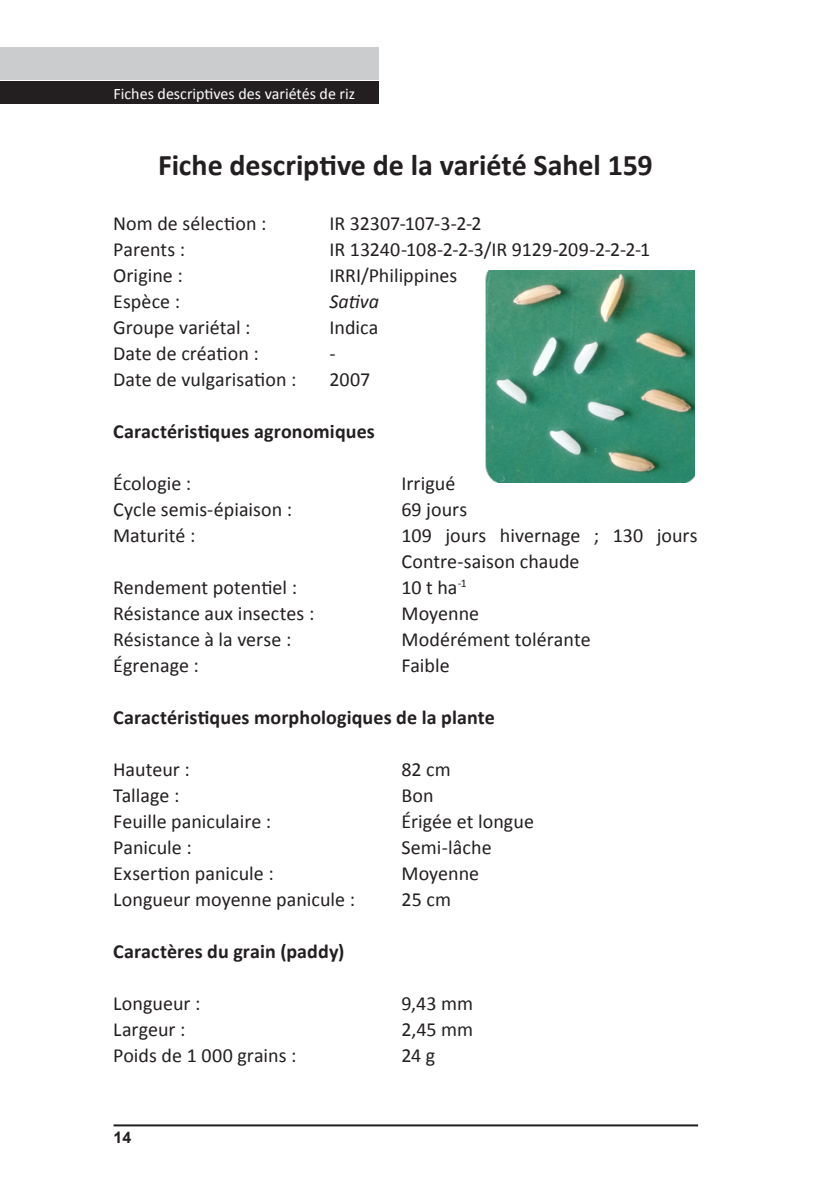
<style>
.page{position:relative;width:840px;height:1191px;background:#fff}
.page>*{position:absolute;margin:0;border:0;box-sizing:border-box;transform-origin:0 0}
.Sub-heading{font:700 30px "Calibri";letter-spacing:-.005em;color:#231f20}
.Main_text_1{font:20px/26px "Calibri";color:#231f20}
.Main_text_1-2{font:700 20px "Calibri";letter-spacing:.005em;color:#231f20}
.Main_text_1-3{font:italic 20px "Calibri";color:#231f20}
.t1{font:16px "Calibri";color:#fff}
.t2{font:700 16px "Arial";color:#231f20}
</style>
<div class="page">
<hr style="left:113px;top:1124px;width:584px;height:2px;background:#231f20">
<div style="left:0;top:47px;width:378px;height:32px;background:#cbccce"></div>
<div style="left:0;top:82px;width:378px;height:22px;background:#231f20"></div>
<img style="left:485px;top:271px;width:208px;height:211px">
<p class="t1" style="left:113px;top:84px;width:243px">Fiches descriptives des variétés de riz</p>
<p class="Sub-heading" style="left:158px;top:146px;width:496px">Fiche descriptive de la variété Sahel 159</p>
<p class="Main_text_1" style="left:113px;top:210px;width:155px">Nom de sélection :</p>
<p class="Main_text_1" style="left:329px;top:210px;width:154px">IR 32307-107-3-2-2</p>
<p class="Main_text_1" style="left:113px;top:236px;width:74px">Parents :</p>
<p class="Main_text_1" style="left:329px;top:236px;width:322px">IR 13240-108-2-2-3/IR 9129-209-2-2-2-1</p>
<p class="Main_text_1" style="left:113px;top:262px;width:71px">Origine :</p>
<p class="Main_text_1" style="left:329px;top:262px;width:129px">IRRI/Philippines</p>
<p class="Main_text_1" style="left:113px;top:288px;width:68px">Espèce :</p>
<p class="Main_text_1-3" style="left:329px;top:288px;width:51px">Sativa</p>
<p class="Main_text_1" style="left:113px;top:314px;width:139px">Groupe variétal :</p>
<p class="Main_text_1" style="left:329px;top:314px;width:51px">Indica</p>
<p class="Main_text_1" style="left:113px;top:340px;width:147px">Date de création :</p>
<p class="Main_text_1" style="left:329px;top:340px;width:8px">-</p>
<p class="Main_text_1" style="left:113px;top:366px;width:185px">Date de vulgarisation :</p>
<p class="Main_text_1" style="left:329px;top:366px;width:42px">2007</p>
<p class="Main_text_1-2" style="left:113px;top:418px;width:263px">Caractéristiques agronomiques</p>
<p class="Main_text_1" style="left:113px;top:470px;width:80px">Écologie :</p>
<p class="Main_text_1" style="left:401px;top:470px;width:55px">Irrigué</p>
<p class="Main_text_1" style="left:113px;top:496px;width:180px">Cycle semis-épiaison :</p>
<p class="Main_text_1" style="left:401px;top:496px;width:67px">69 jours</p>
<p class="Main_text_1" style="left:113px;top:522px;width:84px">Maturité :</p>
<p class="Main_text_1" style="left:401px;top:522px;width:297px">109 jours hivernage ; 130 jours<br>Contre-saison chaude</p>
<p class="Main_text_1" style="left:113px;top:574px;width:185px">Rendement potentiel :</p>
<p class="Main_text_1" style="left:401px;top:574px;width:67px">10 t ha<sup>-1</sup></p>
<p class="Main_text_1" style="left:113px;top:600px;width:202px">Résistance aux insectes :</p>
<p class="Main_text_1" style="left:401px;top:600px;width:79px">Moyenne</p>
<p class="Main_text_1" style="left:113px;top:626px;width:180px">Résistance à la verse :</p>
<p class="Main_text_1" style="left:401px;top:626px;width:190px">Modérément tolérante</p>
<p class="Main_text_1" style="left:113px;top:652px;width:87px">Égrenage :</p>
<p class="Main_text_1" style="left:401px;top:652px;width:50px">Faible</p>
<p class="Main_text_1-2" style="left:113px;top:704px;width:383px">Caractéristiques morphologiques de la plante</p>
<p class="Main_text_1" style="left:113px;top:756px;width:78px">Hauteur :</p>
<p class="Main_text_1" style="left:401px;top:756px;width:51px">82 cm</p>
<p class="Main_text_1" style="left:113px;top:782px;width:68px">Tallage :</p>
<p class="Main_text_1" style="left:401px;top:782px;width:34px">Bon</p>
<p class="Main_text_1" style="left:113px;top:808px;width:159px">Feuille paniculaire :</p>
<p class="Main_text_1" style="left:401px;top:808px;width:134px">Érigée et longue</p>
<p class="Main_text_1" style="left:113px;top:834px;width:80px">Panicule :</p>
<p class="Main_text_1" style="left:401px;top:834px;width:92px">Semi-lâche</p>
<p class="Main_text_1" style="left:113px;top:860px;width:162px">Exsertion panicule :</p>
<p class="Main_text_1" style="left:401px;top:860px;width:79px">Moyenne</p>
<p class="Main_text_1" style="left:113px;top:886px;width:243px">Longueur moyenne panicule :</p>
<p class="Main_text_1" style="left:401px;top:886px;width:51px">25 cm</p>
<p class="Main_text_1-2" style="left:113px;top:938px;width:233px">Caractères du grain (paddy)</p>
<p class="Main_text_1" style="left:113px;top:990px;width:89px">Longueur :</p>
<p class="Main_text_1" style="left:401px;top:990px;width:73px">9,43 mm</p>
<p class="Main_text_1" style="left:113px;top:1016px;width:74px">Largeur :</p>
<p class="Main_text_1" style="left:401px;top:1016px;width:73px">2,45 mm</p>
<p class="Main_text_1" style="left:113px;top:1042px;width:185px">Poids de 1 000 grains :</p>
<p class="Main_text_1" style="left:401px;top:1042px;width:35px">24 g</p>
<p class="t2" style="left:113px;top:1126px;width:19px">14</p>
</div>
